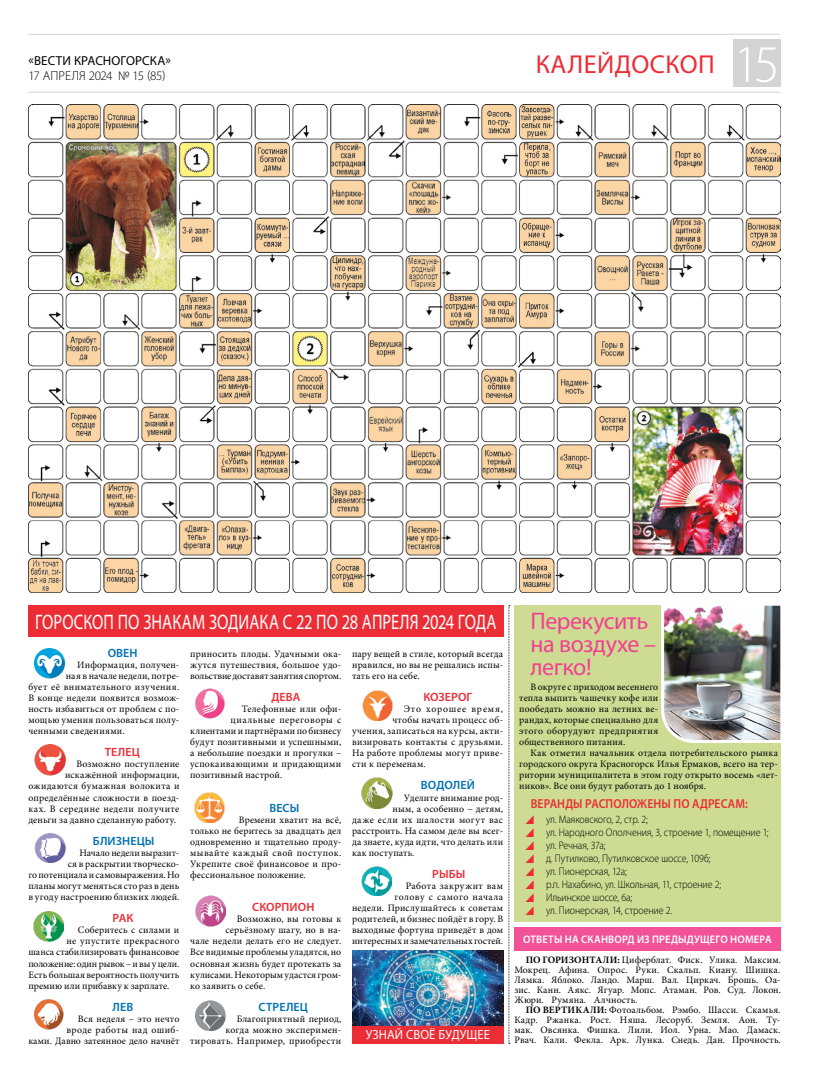
<style>
.page{position:relative;width:820px;height:1078px;background:#fff}
.page>*{position:absolute;margin:0;border:0;box-sizing:border-box;transform-origin:0 0}
.t1{font:300 53px "Myriad Pro";color:#fff}
.t2{font:26px "Myriad Pro";letter-spacing:.02em;color:#ec2d35}
.t3{font:24px/23px "Myriad Pro";letter-spacing:-.02em;color:#f14193}
.t4{font:21px "Myriad Pro";letter-spacing:.005em;color:#fff;scale:.78 1}
.t5{font:13.3px "Myriad Pro";letter-spacing:.005em;color:#fff;scale:.95 1}
.t6{font:600 13px "Myriad Pro";letter-spacing:.01em;color:#ec2d35;scale:.9 1}
.t7{font:13px "Myriad Pro";letter-spacing:.01em;color:#000}
.t8{font:300 13px "Myriad Pro";letter-spacing:-.025em;color:#000}
.t9{font:600 12px "Myriad Pro";letter-spacing:.01em;color:#0071b3}
.t10{font:600 12px "Myriad Pro";letter-spacing:.01em;color:#ec2d35}
.t11{font:300 11px/13px "Myriad Pro";letter-spacing:-.005em;color:#000;scale:.9 1}
.t12{font:600 11px "Myriad Pro";letter-spacing:.015em;color:#fff;scale:.96 1}
.t13{font:9.8px/11.1px "Minion Pro";letter-spacing:.015em;color:#000;text-align:justify}
.t14{font:9.8px "Minion Pro";letter-spacing:.04em;color:#000}
.t15{font:9.8px "Minion Pro";letter-spacing:.035em;color:#000}
.t16{font:9.8px "Minion Pro";letter-spacing:-.02em;color:#000}
.t17{font:9.8px "Minion Pro";letter-spacing:.045em;color:#000}
.t18{font:9.8px "Minion Pro";letter-spacing:.05em;color:#000}
.t19{font:9.8px "Minion Pro";letter-spacing:.085em;color:#000}
.s1{font-weight:700}
</style>
<div class="page">
<hr style="left:28px;top:92px;width:752px;height:1px;background:#d4d4d5">
<hr style="left:28px;top:34px;width:752px;height:1px;background:#d4d4d5">
<div style="left:732px;top:40px;width:48px;height:47px;background:#d4d4d5"></div>
<img style="left:352px;top:950px;width:151px;height:76px">
<div style="left:28px;top:605px;width:475px;height:31px;background:#ec2d35"></div>
<div style="left:514px;top:605px;width:266px;height:316px;background:#cedb92"></div>
<div style="left:514px;top:927px;width:266px;height:23px;background:#f25297"></div>
<svg style="left:508px;top:605px;width:1px;height:438px"></svg>
<img style="left:362px;top:866px;width:29px;height:29px">
<img style="left:361px;top:777px;width:31px;height:31px">
<img style="left:362px;top:690px;width:30px;height:30px">
<img style="left:196px;top:1000px;width:29px;height:29px">
<img style="left:195px;top:895px;width:30px;height:30px">
<img style="left:194px;top:792px;width:30px;height:29px">
<img style="left:195px;top:688px;width:30px;height:30px">
<img style="left:34px;top:999px;width:30px;height:30px">
<img style="left:33px;top:911px;width:31px;height:30px">
<img style="left:35px;top:833px;width:30px;height:29px">
<img style="left:35px;top:744px;width:30px;height:31px">
<img style="left:35px;top:648px;width:31px;height:30px">
<div style="left:352px;top:1026px;width:151px;height:17px;background:#ec2d35"></div>
<img style="left:28px;top:105px;width:752px;height:487px">
<img style="left:661px;top:605px;width:120px;height:139px">
<h3 class="t7" style="left:29px;top:53px;width:144px">«ВЕСТИ КРАСНОГОРСКА»</h3>
<h3 class="t8" style="left:28px;top:68px;width:139px">17 АПРЕЛЯ 2024 № 15 (85)</h3>
<h2 class="t2" style="left:535px;top:48px;width:180px">КАЛЕЙДОСКОП</h2>
<h1 class="t1" style="left:733px;top:32px;width:48px">15</h1>
<h3 class="t4" style="left:35px;top:609px;width:593px">ГОРОСКОП ПО ЗНАКАМ ЗОДИАКА С 22 ПО 28 АПРЕЛЯ 2024 ГОДА</h3>
<p class="t9" style="left:108px;top:645px;width:31px">ОВЕН</p>
<p class="t13" style="left:77px;top:659px;width:104px">Информация, получен-</p>
<p class="t13" style="left:66px;top:670px;width:115px">ная в начале недели, потре-</p>
<p class="t15" style="left:28px;top:680px;width:152px">бует её внимательного изучения.</p>
<p class="t13" style="left:28px;top:692px;width:152px">В конце недели появится возмож-</p>
<p class="t13" style="left:28px;top:703px;width:152px">ность избавиться от проблем с по-</p>
<p class="t13" style="left:28px;top:714px;width:152px">мощью умения пользоваться полу-</p>
<p class="t13" style="left:28px;top:725px;width:98px">ченными сведениями.</p>
<p class="t10" style="left:105px;top:744px;width:37px">ТЕЛЕЦ</p>
<p class="t13" style="left:76px;top:758px;width:104px">Возможно поступление</p>
<p class="t13" style="left:65px;top:769px;width:116px">искажённой информации,</p>
<p class="t15" style="left:28px;top:779px;width:152px">ожидаются бумажная волокита и</p>
<p class="t13" style="left:28px;top:791px;width:152px">определённые сложности в поезд-</p>
<p class="t14" style="left:28px;top:801px;width:152px">ках. В середине недели получите</p>
<p class="t13" style="left:28px;top:813px;width:149px">деньги за давно сделанную работу.</p>
<p class="t9" style="left:93px;top:832px;width:63px">БЛИЗНЕЦЫ</p>
<p class="t13" style="left:28px;top:847px;width:152px;text-align:right">Начало недели выразит-<br>ся в раскрытии творческо-<br>го потенциала и самовыражения. Но планы могут меняться сто раз в день в угоду настроению близких людей.</p>
<p class="t10" style="left:112px;top:910px;width:22px">РАК</p>
<p class="t13" style="left:78px;top:924px;width:103px">Соберитесь с силами и</p>
<p class="t14" style="left:67px;top:934px;width:114px">не упустите прекрасного</p>
<p class="t13" style="left:28px;top:946px;width:152px">шанса стабилизировать финансовое</p>
<p class="t16" style="left:28px;top:956px;width:152px">положение: один рывок – и вы у цели.</p>
<p class="t13" style="left:28px;top:968px;width:152px">Есть большая вероятность получить</p>
<p class="t13" style="left:28px;top:979px;width:142px">премию или прибавку к зарплате.</p>
<p class="t9" style="left:113px;top:998px;width:22px">ЛЕВ</p>
<p class="t13" style="left:28px;top:1012px;width:152px;text-align:right">Вся неделя – это нечто<br>вроде работы над ошиб-<br>ками. Давно затеянное дело начнёт</p>
<p class="t13" style="left:190px;top:648px;width:152px">приносить плоды. Удачными ока&shy;жутся путешествия, большое удо&shy;вольствие доставят занятия спортом.</p>
<p class="t10" style="left:271px;top:689px;width:30px">ДЕВА</p>
<p class="t15" style="left:242px;top:702px;width:101px">Телефонные или офи-</p>
<p class="t18" style="left:230px;top:713px;width:112px">циальные переговоры с</p>
<p class="t13" style="left:190px;top:725px;width:152px">клиентами и партнёрами по бизнесу</p>
<p class="t13" style="left:190px;top:736px;width:152px">будут позитивными и успешными,</p>
<p class="t13" style="left:190px;top:747px;width:152px">а небольшие поездки и прогулки –</p>
<p class="t14" style="left:190px;top:757px;width:152px">успокаивающими и придающими</p>
<p class="t13" style="left:190px;top:769px;width:93px">позитивный настрой.</p>
<p class="t9" style="left:269px;top:799px;width:32px">ВЕСЫ</p>
<p class="t13" style="left:190px;top:813px;width:152px;text-indent:49px">Времени хватит на всё, только не беритесь за двадцать дел одновременно и тщательно проду&shy;мывайте каждый свой поступок.<br>Укрепите своё финансовое и про&shy;фессиональное положение.</p>
<p class="t10" style="left:252px;top:899px;width:64px">СКОРПИОН</p>
<p class="t13" style="left:237px;top:913px;width:106px">Возможно, вы готовы к</p>
<p class="t13" style="left:225px;top:924px;width:117px">серьёзному шагу, но в на-</p>
<p class="t13" style="left:190px;top:935px;width:152px">чале недели делать его не следует.</p>
<p class="t13" style="left:190px;top:946px;width:152px">Все видимые проблемы уладятся, но</p>
<p class="t13" style="left:190px;top:957px;width:152px">основная жизнь будет протекать за</p>
<p class="t13" style="left:190px;top:968px;width:152px">кулисами. Некоторым удастся гром-</p>
<p class="t13" style="left:190px;top:979px;width:77px">ко заявить о себе.</p>
<p class="t9" style="left:258px;top:998px;width:51px">СТРЕЛЕЦ</p>
<p class="t13" style="left:190px;top:1012px;width:152px;text-align:right">Благоприятный период,<br>когда можно эксперимен&shy;тировать. Например, приобрести</p>
<p class="t13" style="left:352px;top:648px;width:152px">пару вещей в стиле, который всегда нравился, но вы не решались испы&shy;тать его на себе.</p>
<p class="t10" style="left:423px;top:689px;width:50px">КОЗЕРОГ</p>
<p class="t19" style="left:403px;top:702px;width:101px">Это хорошее время,</p>
<p class="t13" style="left:392px;top:714px;width:112px">чтобы начать процесс об-</p>
<p class="t13" style="left:352px;top:725px;width:152px">учения, записаться на курсы, акти-</p>
<p class="t13" style="left:352px;top:736px;width:152px">визировать контакты с друзьями.</p>
<p class="t13" style="left:352px;top:747px;width:152px">На работе проблемы могут приве-</p>
<p class="t13" style="left:352px;top:758px;width:75px">сти к переменам.</p>
<p class="t9" style="left:421px;top:777px;width:55px">ВОДОЛЕЙ</p>
<p class="t13" style="left:404px;top:791px;width:101px">Уделите внимание род-</p>
<p class="t13" style="left:392px;top:802px;width:112px">ным, а особенно − детям,</p>
<p class="t17" style="left:352px;top:812px;width:152px">даже если их шалости могут вас</p>
<p class="t13" style="left:352px;top:824px;width:152px">расстроить. На самом деле вы всег-</p>
<p class="t13" style="left:352px;top:836px;width:152px">да знаете, куда идти, что делать или</p>
<p class="t13" style="left:352px;top:847px;width:64px">как поступать.</p>
<p class="t10" style="left:432px;top:866px;width:35px">РЫБЫ</p>
<p class="t13" style="left:352px;top:880px;width:152px;text-align:right">Работа закружит вам<br>голову с самого начала<br>недели. Прислушайтесь к советам родителей, и бизнес пойдёт в гору. В выходные фортуна приведёт в дом интересных и замечательных гостей.</p>
<h3 class="t5" style="left:365px;top:1026px;width:132px">УЗНАЙ СВОЁ БУДУЩЕЕ</h3>
<h3 class="t3" style="left:530px;top:608px;width:127px">Перекусить на воздухе – легко!</h3>
<p class="t13" style="left:519px;top:681px;width:140px;text-indent:11px">В округе с приходом весеннего тепла выпить чашечку кофе или пообедать можно на летних ве&shy;рандах, которые специально для этого оборудуют предприятия общественного питания.</p>
<p class="t13" style="left:519px;top:747px;width:260px;text-indent:11px">Как отметил начальник отдела потребительского рынка городского округа Красногорск Илья Ермаков, всего на тер&shy;ритории муниципалитета в этом году открыто восемь «лет&shy;ников». Все они будут работать до 1 ноября.</p>
<h3 class="t6" style="left:530px;top:795px;width:243px">ВЕРАНДЫ РАСПОЛОЖЕНЫ ПО АДРЕСАМ:</h3>
<p class="t11" style="left:546px;top:812px;width:248px">ул. Маяковского, 2, стр. 2;<br>ул. Народного Ополчения, 3, строение 1, помещение 1; ул. Речная, 37а;<br>д. Путилково, Путилковское шоссе, 109б;<br>ул. Пионерская, 12а;<br>р.п. Нахабино, ул. Школьная, 11, строение 2;<br>Ильинское шоссе, 6а;<br>ул. Пионерская, 14, строение 2.</p>
<p class="t12" style="left:523px;top:932px;width:260px">ОТВЕТЫ НА СКАНВОРД ИЗ ПРЕДЫДУЩЕГО НОМЕРА</p>
<p class="t13" style="left:514px;top:954px;width:268px;line-height:10px;text-indent:11px"><span class="s1">ПО ГОРИЗОНТАЛИ:</span> Циферблат. Фиск. Улика. Максим.<br>Мокрец. Афина. Опрос. Руки. Скальп. Киану. Шишка.<br>Лямка. Яблоко. Ландо. Марш. Вал. Циркач. Брошь. Оа&shy;зис. Канн. Аякс. Ягуар. Мопс. Атаман. Ров. Суд. Локон.<br>Жюри. Румяна. Алчность.</p>
<p class="t13" style="left:514px;top:1004px;width:268px;line-height:10px;text-indent:11px"><span class="s1">ПО ВЕРТИКАЛИ:</span> Фотоальбом. Рэмбо. Шасси. Скамья.<br>Кадр. Ржанка. Рост. Няша. Лесоруб. Земля. Аон. Ту&shy;мак. Овсянка. Фишка. Лили. Иол. Урна. Мао. Дамаск.<br>Рвач. Кали. Фекла. Арк. Лунка. Снедь. Дан. Прочность.</p>
</div>
